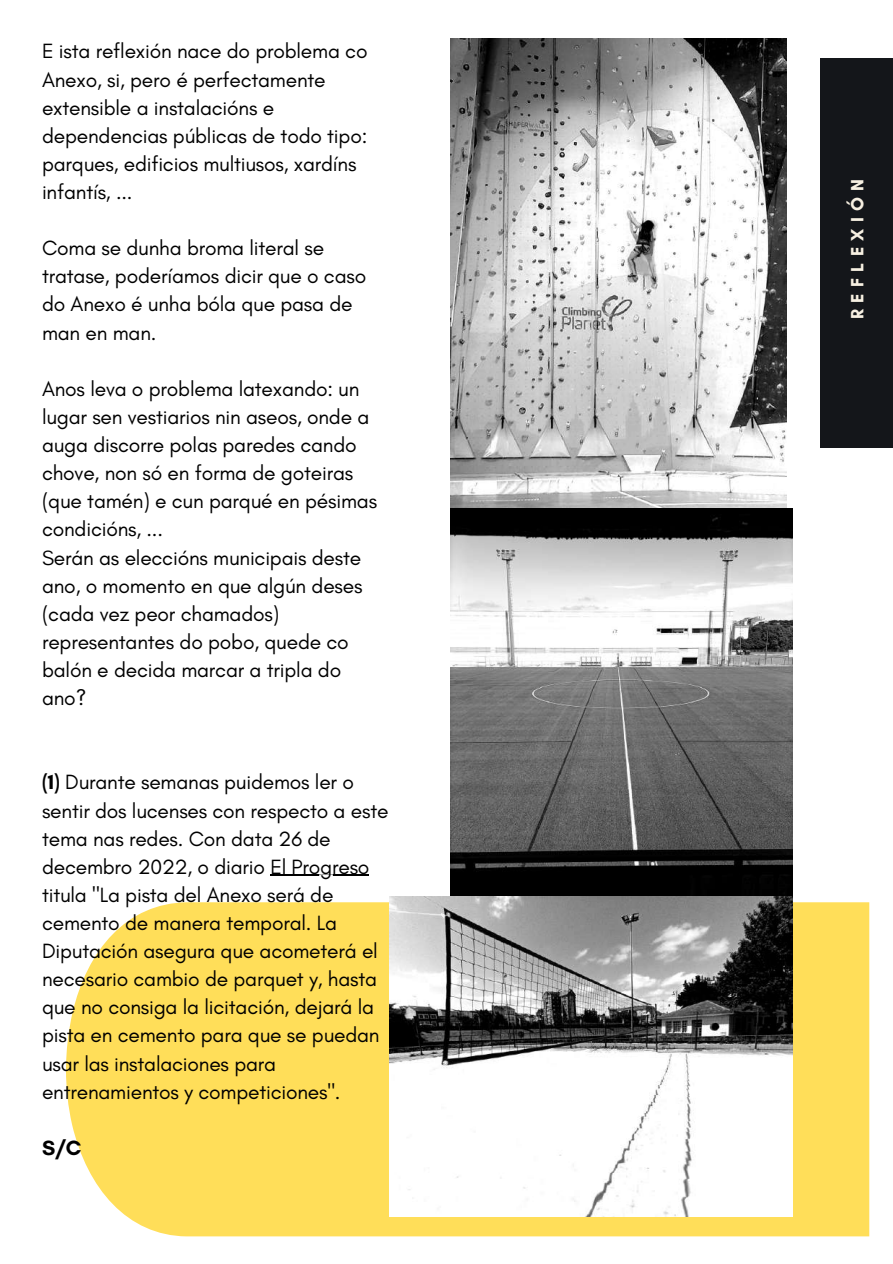
<style>
.page{position:relative;width:893px;height:1264px;background:#fff}
.page>*{position:absolute;margin:0;border:0;box-sizing:border-box;transform-origin:0 0}
.t1{font:21px/28px "Glacial Indifference";letter-spacing:-.01em;color:#000}
.t2{font:700 21px "Glacial Indifference";color:#000}
.t3{font:700 18.15px "Glacial Indifference";letter-spacing:.35em;color:#f7f0e2}
.s1{font-weight:700}
</style>
<div class="page">
<div style="left:820px;top:59px;width:72px;height:389px;background:#14161a"></div>
<div style="left:66px;top:902px;width:803px;height:334px;background:#ffde59"></div>
<img style="left:450px;top:39px;width:336px;height:469px">
<img style="left:389px;top:896px;width:403px;height:320px">
<img style="left:450px;top:509px;width:342px;height:386px">
<hr style="left:270px;top:874px;width:99px;height:2px;background:#000">
<p class="t1" style="left:42px;top:37px;width:327px">E ista reflexión nace do problema co<br>Anexo, si, pero é perfectamente extensible a instalacións e dependencias públicas de todo tipo: parques, edificios multiusos, xardíns infantís, ...</p>
<p class="t1" style="left:42px;top:234px;width:326px">Coma se dunha broma literal se tratase, poderíamos dicir que o caso do Anexo é unha bóla que pasa de man en man.</p>
<p class="t1" style="left:42px;top:374px;width:336px">Anos leva o problema latexando: un lugar sen vestiarios nin aseos, onde a auga discorre polas paredes cando chove, non só en forma de goteiras (que tamén) e cun parqué en pésimas condicións, ...<br>Serán as eleccións municipais deste ano, o momento en que algún deses (cada vez peor chamados) representantes do pobo, quede co balón e decida marcar a tripla do ano?</p>
<p class="t1" style="left:42px;top:768px;width:348px"><span class="s1">(1)</span> Durante semanas puidemos ler o sentir dos lucenses con respecto a este tema nas redes. Con data 26 de decembro 2022, o diario El Progreso titula "La pista del Anexo será de cemento de manera temporal. La Diputación asegura que acometerá el necesario cambio de parquet y, hasta que no consiga la licitación, dejará la pista en cemento para que se puedan usar las instalaciones para entrenamientos y competiciones".</p>
<p class="t2" style="left:42px;top:1134px;width:41px">S/C</p>
<p class="t3" style="left:846px;top:319px;width:142px;rotate:-90deg">REFLEXIÓN</p>
</div>
